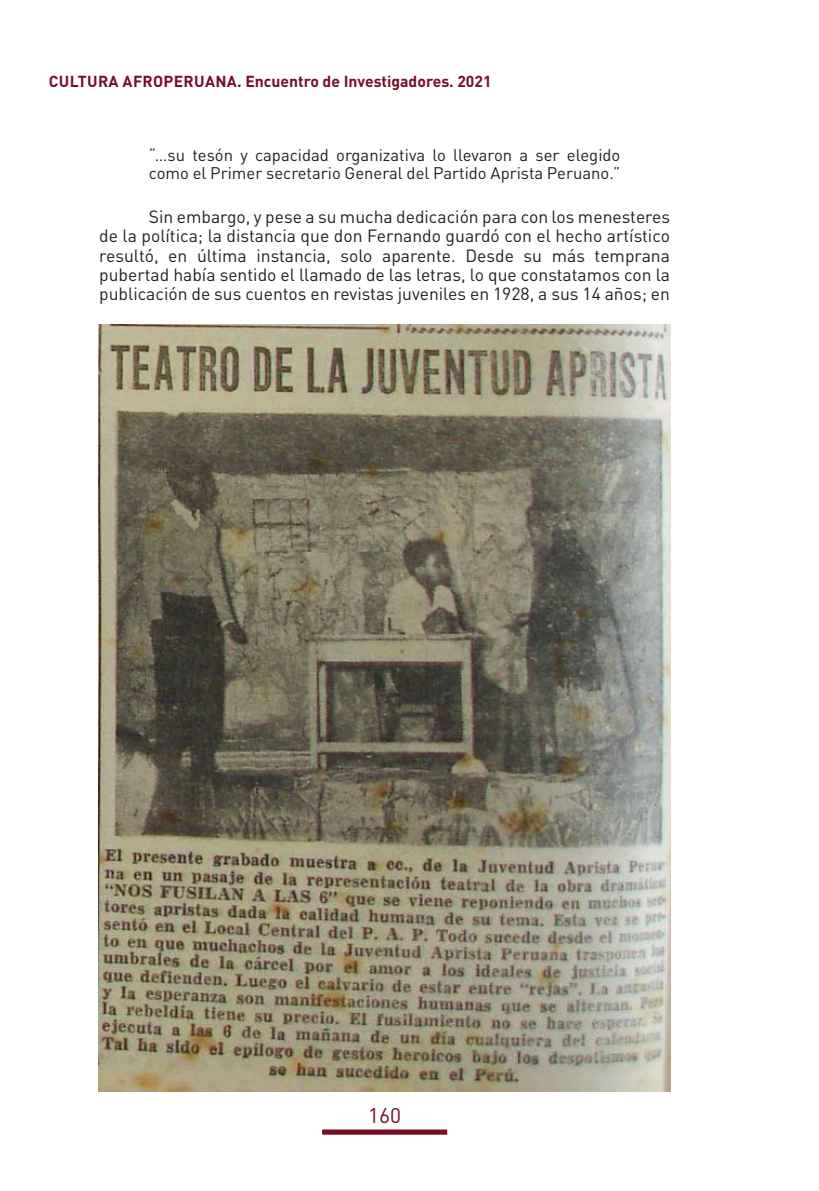
<style>
.page{position:relative;width:819px;height:1191px;background:#fff}
.page>*{position:absolute;margin:0;border:0;box-sizing:border-box;transform-origin:0 0}
.t1{font:21px "DIN Pro";color:#770e28}
.t2{font:17.5px/19.2px "DIN Pro";color:#231f20;text-align:justify}
.t3{font:16.62px/18.4px "DIN Pro";color:#231f20}
.t4{font:700 15.75px "DIN Pro";color:#770e28}
</style>
<div class="page">
<div style="left:322px;top:1129px;width:125px;height:5px;background:#770e28"></div>
<img style="left:99px;top:324px;width:571px;height:767px">
<p class="t4" style="left:49px;top:68px;width:444px">CULTURA AFROPERUANA. Encuentro de Investigadores. 2021</p>
<p class="t3" style="left:149px;top:144px;width:473px">“…su tesón y capacidad organizativa lo llevaron a ser elegido como el Primer secretario General del Partido Aprista Peruano.”</p>
<p class="t2" style="left:99px;top:205px;width:572px;text-indent:50px">Sin embargo, y pese a su mucha dedicación para con los menesteres de la política; la distancia que don Fernando guardó con el hecho artístico resultó, en última instancia, solo aparente. Desde su más temprana pubertad había sentido el llamado de las letras, lo que constatamos con la publicación de sus cuentos en revistas juveniles en 1928, a sus 14 años; en</p>
<p class="t1" style="left:368px;top:1099px;width:34px">160</p>
</div>
